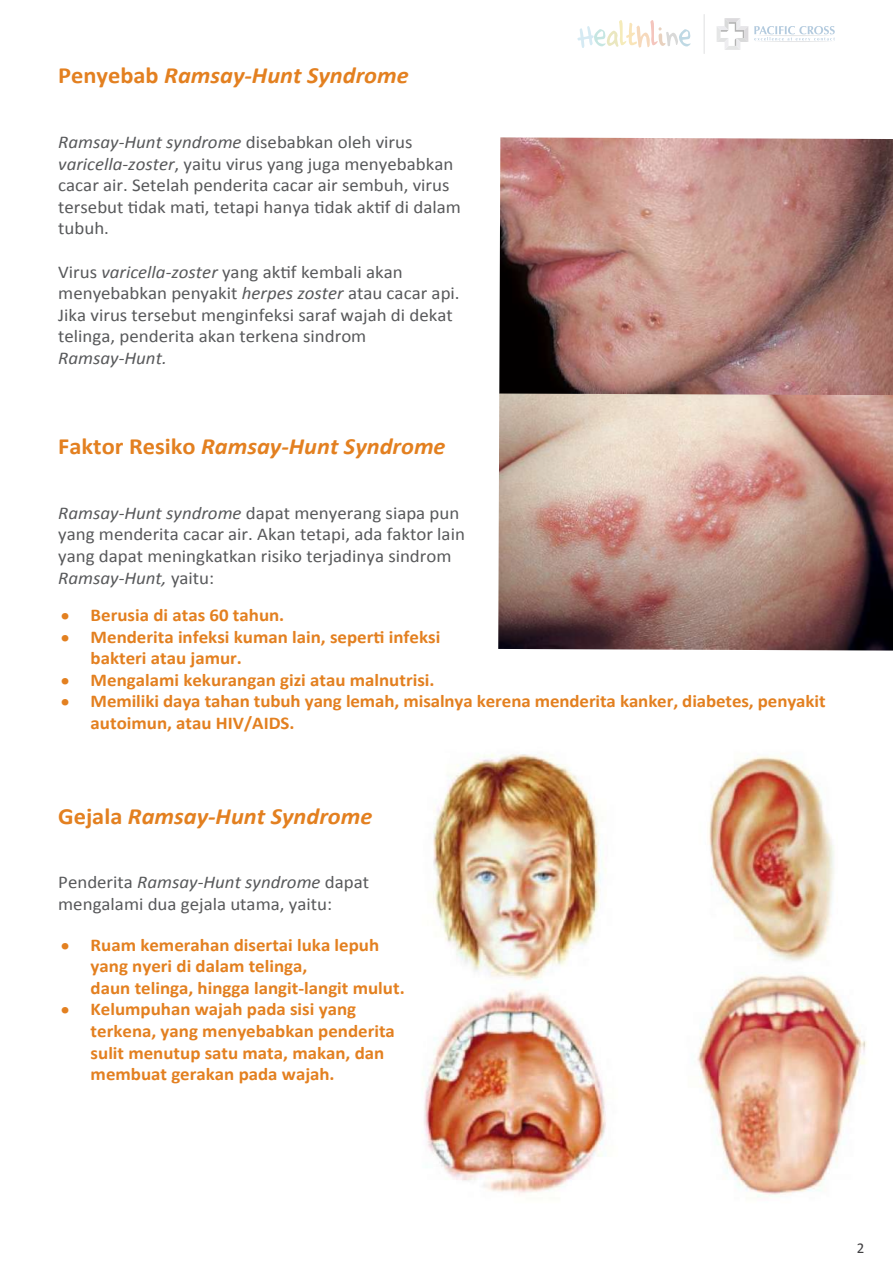
<style>
.page{position:relative;width:893px;height:1263px;background:#fff}
.page>*{position:absolute;margin:0;border:0;box-sizing:border-box;transform-origin:0 0}
.t1{font:italic 700 23.25px "Calibri";color:#e38020;scale:1.05 1}
.t2{font:18px/21.6px "Calibri";color:#58595b;scale:1.05 1}
.t3{font:700 18px/21.6px "Calibri";color:#e38020;scale:1.05 1}
.t4{font:italic 18px "Calibri";color:#58595b;scale:1.05 1}
.t5{font:15px "Calibri";color:#414042}
.s1{font-style:normal}
.s2{font-style:italic}
</style>
<div class="page">
<svg style="left:754px;top:26px;width:81px;height:16px"></svg>
<svg style="left:717px;top:18px;width:31px;height:32px"></svg>
<svg style="left:577px;top:20px;width:114px;height:28px"></svg>
<hr style="left:704px;top:15px;width:1px;height:39px;background:#a0a2a4">
<img style="left:498px;top:395px;width:395px;height:255px">
<img style="left:499px;top:137px;width:394px;height:258px">
<img style="left:424px;top:753px;width:443px;height:444px">
<p class="t1" style="left:58px;top:61px;width:335px"><span class="s1">Penyebab</span> Ramsay-Hunt Syndrome</p>
<p class="t2" style="left:58px;top:131px;width:385px"><span class="s2">Ramsay-Hunt syndrome</span> disebabkan oleh virus <span class="s2">varicella-zoster</span>, yaitu virus yang juga menyebabkan cacar air. Setelah penderita cacar air sembuh, virus tersebut tidak mati, tetapi hanya tidak aktif di dalam tubuh.</p>
<p class="t2" style="left:58px;top:261px;width:384px">Virus <span class="s2">varicella-zoster</span> yang aktif kembali akan menyebabkan penyakit <span class="s2">herpes zoster</span> atau cacar api.<br>Jika virus tersebut menginfeksi saraf wajah di dekat telinga, penderita akan terkena sindrom</p>
<p class="t4" style="left:58px;top:346px;width:105px">Ramsay-Hunt.</p>
<p class="t1" style="left:58px;top:432px;width:370px"><span class="s1">Faktor Resiko</span> Ramsay-Hunt Syndrome</p>
<p class="t2" style="left:58px;top:502px;width:389px"><span class="s2">Ramsay-Hunt syndrome</span> dapat menyerang siapa pun yang menderita cacar air. Akan tetapi, ada faktor lain yang dapat meningkatkan risiko terjadinya sindrom <span class="s2">Ramsay-Hunt,</span> yaitu:</p>
<p class="t3" style="left:61px;top:605px;width:10px">• •</p>
<p class="t3" style="left:61px;top:670px;width:10px">• •</p>
<p class="t3" style="left:91px;top:604px;width:701px">Berusia di atas 60 tahun.<br>Menderita infeksi kuman lain, seperti infeksi<br>bakteri atau jamur.<br>Mengalami kekurangan gizi atau malnutrisi.<br>Memiliki daya tahan tubuh yang lemah, misalnya kerena menderita kanker, diabetes, penyakit autoimun, atau HIV/AIDS.</p>
<p class="t1" style="left:58px;top:801px;width:301px"><span class="s1">Gejala</span> Ramsay-Hunt Syndrome</p>
<p class="t2" style="left:58px;top:872px;width:298px">Penderita <span class="s2">Ramsay-Hunt syndrome</span> dapat mengalami dua gejala utama, yaitu:</p>
<p class="t3" style="left:91px;top:934px;width:301px">Ruam kemerahan disertai luka lepuh yang nyeri di dalam telinga,<br>daun telinga, hingga langit-langit mulut.<br>Kelumpuhan wajah pada sisi yang terkena, yang menyebabkan penderita sulit menutup satu mata, makan, dan membuat gerakan pada wajah.</p>
<p class="t3" style="left:61px;top:935px;width:10px">•</p>
<p class="t3" style="left:61px;top:1000px;width:10px">•</p>
<p class="t5" style="left:857px;top:1238px;width:9px">2</p>
</div>
